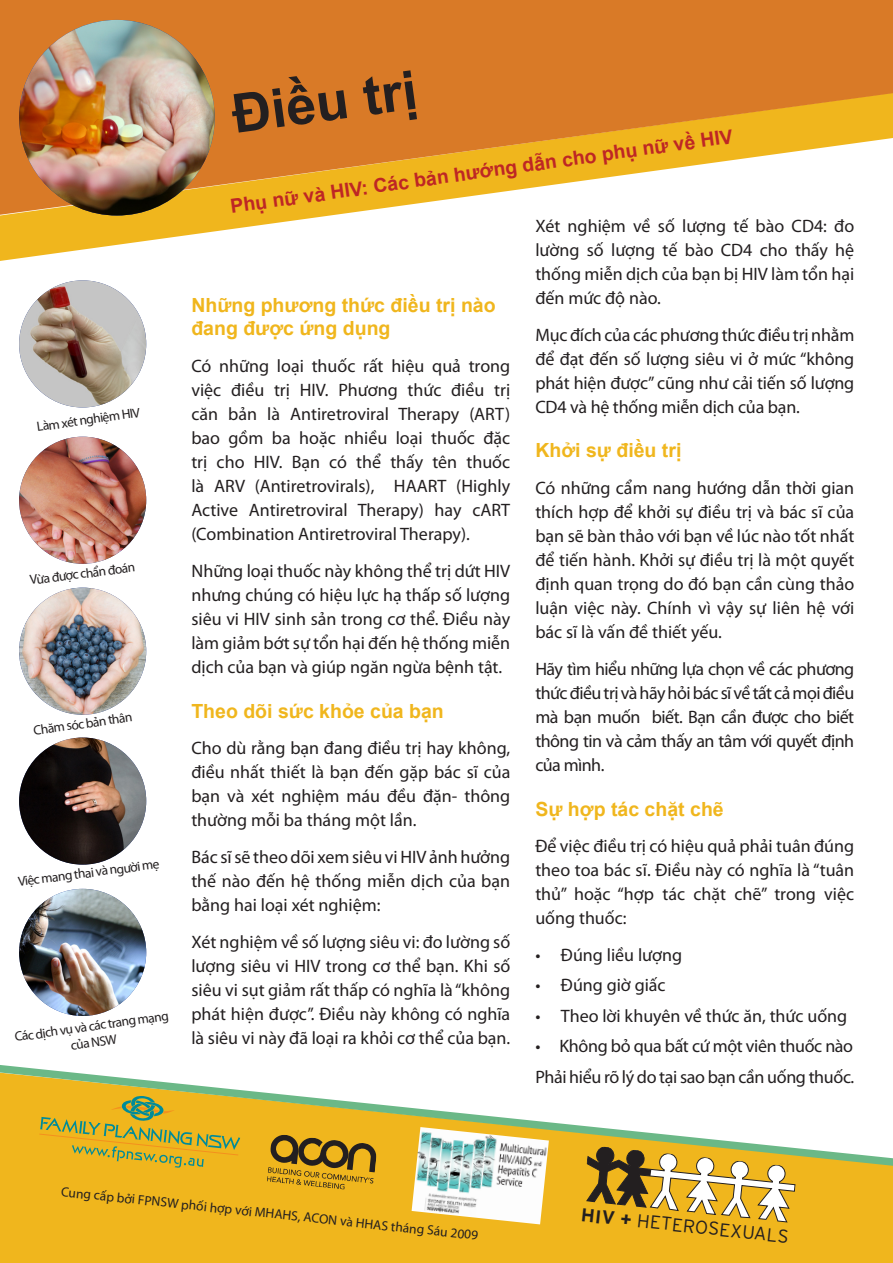
<style>
.page{position:relative;width:893px;height:1263px;background:#fff}
.page>*{position:absolute;margin:0;border:0;box-sizing:border-box;transform-origin:0 0}
.Text_1{font:700 54px "Arial";color:#231f20}
.Sub_Head_1{font:700 19.5px/23.4px "Arial";color:#f0b61d}
.Sub_Head_1-2{font:700 19.5px "Arial";color:#be2625}
.t1{font:300 18.6px "Interstate";color:#231f20}
.Text_1-2{font:18px/24px "Myriad Pro";color:#231f20;text-align:justify}
.text_indent{font:18px "Myriad Pro";color:#231f20}
.Text_1-3{font:18px "Myriad Pro";letter-spacing:-.02em;color:#231f20}
.text_indent-2{font:18px "Myriad Pro";letter-spacing:-.02em;color:#231f20}
.TEXT_CIRLE{font:13.5px/16.2px "Myriad Pro";color:#231f20;text-align:center}
.Text_1-4{font:13.5px "Myriad Pro";color:#231f20}
.s1{font-weight:700}
</style>
<div class="page">
<svg style="left:0;top:215px;width:333px;height:76px"></svg>
<svg style="left:0;top:0;width:893px;height:215px;fill:#d97a27"></svg>
<div style="left:0;top:1188px;width:893px;height:75px;background:#f0b61d"></div>
<svg style="left:0;top:1065px;width:893px;height:123px"></svg>
<svg style="left:38px;top:1095px;width:202px;height:73px"></svg>
<img style="left:412px;top:1127px;width:137px;height:97px">
<svg style="left:587px;top:1146px;width:208px;height:76px"></svg>
<svg style="left:267px;top:1134px;width:110px;height:55px"></svg>
<img style="left:19px;top:737px;width:127px;height:128px;border-radius:64px">
<img style="left:19px;top:889px;width:127px;height:127px;border-radius:64px">
<img style="left:19px;top:20px;width:196px;height:196px;border-radius:97px">
<img style="left:19px;top:280px;width:127px;height:127px;border-radius:64px">
<img style="left:19px;top:437px;width:127px;height:127px;border-radius:64px">
<img style="left:19px;top:588px;width:127px;height:127px;border-radius:64px">
<p class="TEXT_CIRLE" style="left:36px;top:418px;width:106px;rotate:-8deg">Làm xét nghiệm HIV</p>
<p class="TEXT_CIRLE" style="left:29px;top:572px;width:107px;rotate:-7deg">Vừa được chẩn đoán</p>
<p class="TEXT_CIRLE" style="left:33px;top:722px;width:101px;rotate:-8deg">Chăm sóc bản thân</p>
<p class="TEXT_CIRLE" style="left:17px;top:873px;width:144px;rotate:-7deg">Việc mang thai và người mẹ</p>
<p class="TEXT_CIRLE" style="left:14px;top:1029px;width:157px;rotate:-8deg">Các dịch vụ và các trang mạng của NSW</p>
<p class="Text_1" style="left:227px;top:80px;width:227px;rotate:-8deg">Điều trị</p>
<p class="Sub_Head_1-2" style="left:229px;top:194px;width:508px;rotate:-8deg">Phụnữ vàHIV: Các bản hướng dẫn cho phụnữ vềHIV</p>
<p class="Sub_Head_1" style="left:191px;top:294px;width:306px">Những phương thức điều trị nào đang được ứng dụng</p>
<p class="Text_1-2" style="left:191px;top:354px;width:320px">Có những loại thuốc rất hiệu quả trong việc điều trị HIV. Phương thức điều trị căn bản là Antiretroviral Therapy (ART) bao gồm ba hoặc nhiều loại thuốc đặc trị cho HIV. Bạn có thể thấy tên thuốc là ARV (Antiretrovirals), HAART (Highly Active Antiretroviral Therapy) hay cART (Combination Antiretroviral Therapy).</p>
<p class="Text_1-2" style="left:191px;top:559px;width:320px">Những loại thuốc này không thể trị dứt HIV nhưng chúng có hiệu lực hạ thấp số lượng siêu vi HIV sinh sản trong cơ thể. Điều này làm giảm bớt sự tổn hại đến hệ thống miễn dịch của bạn và giúp ngăn ngừa bệnh tật.</p>
<p class="Sub_Head_1" style="left:191px;top:700px;width:254px">Theo dõi sức khỏe của bạn</p>
<p class="Text_1-2" style="left:191px;top:736px;width:320px">Cho dù rằng bạn đang điều trị hay không, điều nhất thiết là bạn đến gặp bác sĩ của bạn và xét nghiệm máu đều đặn- thông thường mỗi ba tháng một lần.</p>
<p class="Text_1-2" style="left:191px;top:845px;width:320px">Bác sĩ sẽ theo dõi xem siêu vi HIV ảnh hưởng thế nào đến hệ thống miễn dịch của bạn bằng hai loại xét nghiệm:</p>
<p class="Text_1-2" style="left:191px;top:930px;width:320px">Xét nghiệm về số lượng siêu vi: đo lường số lượng siêu vi HIV trong cơ thể bạn. Khi số siêu vi sụt giảm rất thấp có nghĩa là “không phát hiện được”. Điều này không có nghĩa là siêu vi này đã loại ra khỏi cơ thể của bạn.</p>
<p class="Text_1-2" style="left:535px;top:214px;width:320px">Xét nghiệm về số lượng tế bào CD4: đo lường số lượng tế bào CD4 cho thấy hệ thống miễn dịch của bạn bị HIV làm tổn hại đến mức độ nào.</p>
<p class="Text_1-2" style="left:535px;top:322px;width:320px">Mục đích của các phương thức điều trị nhằm để đạt đến số lượng siêu vi ở mức “không phát hiện được” cũng như cải tiến số lượng CD4 và hệ thống miễn dịch của bạn.</p>
<p class="Sub_Head_1" style="left:535px;top:439px;width:148px">Khởi sự điều trị</p>
<p class="Text_1-2" style="left:535px;top:476px;width:320px">Có những cẩm nang hướng dẫn thời gian thích hợp để khởi sự điều trị và bác sĩ của bạn sẽ bàn thảo với bạn về lúc nào tốt nhất để tiến hành. Khởi sự điều trị là một quyết định quan trọng do đó bạn cần cùng thảo luận việc này. Chính vì vậy sự liên hệ với bác sĩ là vấn đề thiết yếu.</p>
<p class="Text_1-2" style="left:535px;top:656px;width:320px">Hãy tìm hiểu những lựa chọn về các phương thức điều trị và hãy hỏi bác sĩ về tất cả mọi điều mà bạn muốn biết. Bạn cần được cho biết thông tin và cảm thấy an tâm với quyết định của mình.</p>
<p class="Sub_Head_1" style="left:535px;top:798px;width:190px">Sự hợp tác chặt chẽ</p>
<p class="Text_1-2" style="left:535px;top:834px;width:320px">Để việc điều trị có hiệu quả phải tuân đúng theo toa bác sĩ. Điều này có nghĩa là “tuân thủ” hoặc “hợp tác chặt chẽ” trong việc uống thuốc:</p>
<p class="text_indent" style="left:535px;top:944px;width:148px">• Đúng liều lượng</p>
<p class="text_indent" style="left:535px;top:974px;width:132px">• Đúng giờ giấc</p>
<p class="text_indent" style="left:535px;top:1005px;width:313px">• Theo lời khuyên về thức ăn, thức uống</p>
<p class="text_indent-2" style="left:535px;top:1035px;width:319px">• Không bỏ qua bất cứ một viên thuốc nào</p>
<p class="Text_1-3" style="left:535px;top:1065px;width:320px">Phải hiểu rõ lý do tại sao bạn cần uống thuốc.</p>
<p class="Text_1-4" style="left:62px;top:1183px;width:421px;rotate:6deg">Cung cấp bởi FPNSW phối hợp với MHAHS, ACON và HHAS tháng Sáu 2009</p>
<p class="t1" style="left:582px;top:1204px;width:210px;rotate:6deg"><span class="s1">HIV +</span> HETEROSEXUALS</p>
</div>
